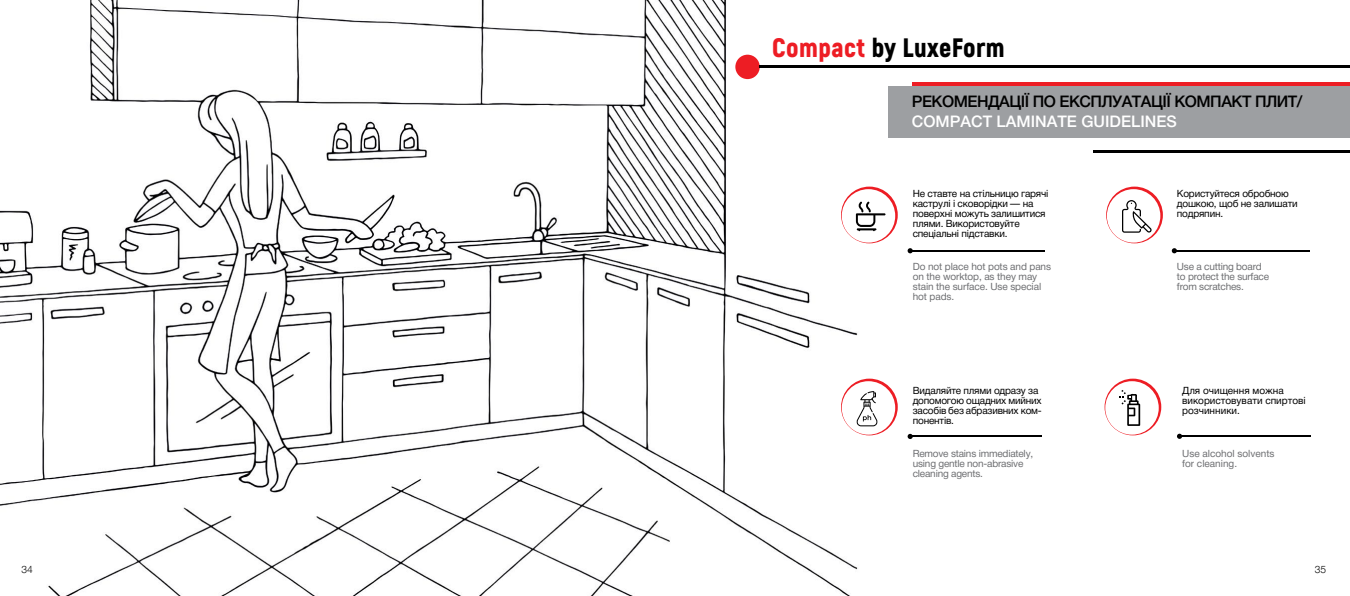
<style>
.page{position:relative;width:1350px;height:596px;background:#fff}
.page>*{position:absolute;margin:0;border:0;box-sizing:border-box;transform-origin:0 0}
.t1{font:900 26.6px "Akrobat";letter-spacing:.02em;color:#000}
.t2{font:500 16px "Helvetica Neue Cyr";letter-spacing:-.03em;color:#000}
.t3{font:500 16px "Helvetica Neue Cyr";color:#fff}
.t4{font:300 10.2px "Helvetica Neue Cyr";color:#000}
.t5{font:10px/10px "Helvetica Neue Cyr";letter-spacing:-.02em;color:#000}
.t6{font:10px/10px "Helvetica Neue Cyr";letter-spacing:-.02em;color:#6d6e71}
.t7{font:10px/10px "Helvetica Neue Cyr";color:#000}
.t8{font:10px/10px "Helvetica Neue Cyr";color:#6d6e71}
.s1{color:#ed1d24}
</style>
<div class="page">
<img style="left:0;top:0;width:1176px;height:595px">
<div style="left:16px;top:558px;width:22px;height:22px;background:#fff;border-radius:50%"></div>
<hr style="left:1093px;top:150px;width:256px;height:2px;background:#000">
<svg style="left:907px;top:248px;width:5px;height:5px"></svg>
<svg style="left:1171px;top:248px;width:5px;height:5px"></svg>
<svg style="left:1177px;top:433px;width:5px;height:5px"></svg>
<svg style="left:907px;top:433px;width:5px;height:6px"></svg>
<hr style="left:911px;top:250px;width:133px;height:1px;background:#000">
<hr style="left:1175px;top:250px;width:135px;height:1px;background:#000">
<hr style="left:1180px;top:435px;width:130px;height:1px;background:#000">
<hr style="left:911px;top:435px;width:130px;height:2px;background:#000">
<svg style="left:841px;top:186px;width:56px;height:57px"></svg>
<div style="left:841px;top:189px;width:54px;height:53px;background:#fff;border-radius:50%"></div>
<svg style="left:855px;top:201px;width:30px;height:30px"></svg>
<svg style="left:1106px;top:186px;width:56px;height:57px"></svg>
<div style="left:1106px;top:189px;width:54px;height:53px;background:#fff;border-radius:50%"></div>
<svg style="left:1122px;top:200px;width:29px;height:32px"></svg>
<svg style="left:841px;top:378px;width:56px;height:57px"></svg>
<div style="left:841px;top:381px;width:54px;height:53px;background:#fff;border-radius:50%"></div>
<svg style="left:856px;top:391px;width:21px;height:35px"></svg>
<svg style="left:1104px;top:378px;width:57px;height:57px"></svg>
<div style="left:1105px;top:381px;width:53px;height:53px;background:#fff;border-radius:50%"></div>
<svg style="left:1119px;top:390px;width:21px;height:35px"></svg>
<div style="left:735px;top:55px;width:24px;height:24px;background:#ed1d24;border-radius:50%"></div>
<hr style="left:759px;top:66px;width:590px;height:2px;background:#000">
<div style="left:912px;top:82px;width:437px;height:41px;background:#ed1d24"></div>
<div style="left:888px;top:86px;width:461px;height:51px;background:#9d9fa2"></div>
<p class="t4" style="left:22px;top:563px;width:13px">34</p>
<h1 class="t1" style="left:772px;top:31px;width:234px"><span class="s1">Соmpact</span> by LuxeForm</h1>
<h2 class="t2" style="left:911px;top:93px;width:392px">РЕКОМЕНДАЦІЇ ПО ЕКСПЛУАТАЦІЇ КОМПАКТ ПЛИТ/</h2>
<h2 class="t3" style="left:911px;top:112px;width:97px">COMPACT LAM</h2>
<h2 class="t3" style="left:1030px;top:112px;width:147px">INATE GUIDELINES</h2>
<p class="t5" style="left:912px;top:188px;width:137px">Н е ставте на стільницю гарячі каструлі і сковорідки — на поверхні можуть залишитися плями. Використовуйте спеціальні підставки.</p>
<p class="t6" style="left:912px;top:261px;width:140px">Do not place hot pots and pans on the worktop, as they may stain the surface. Use special hot pads.</p>
<p class="t5" style="left:912px;top:385px;width:130px">Видаляйте плями одразу за допомогою ощадних мийних засобів без абразивних ком&shy;понентів.</p>
<p class="t6" style="left:912px;top:448px;width:122px">Remove stains immediately, using gentle non-abrasive cleaning agents.</p>
<p class="t5" style="left:1176px;top:188px;width:122px">Користуйтеся обробною дошкою, щоб не залишати подряпин.</p>
<p class="t6" style="left:1176px;top:261px;width:94px">Use a cutting board to protect the surface from scratches.</p>
<p class="t7" style="left:1182px;top:385px;width:125px">Для очищення можна використовувати спиртові розчинники.</p>
<p class="t8" style="left:1182px;top:448px;width:94px">Use alcohol solvents for cleaning.</p>
<p class="t4" style="left:1314px;top:563px;width:13px">35</p>
</div>
